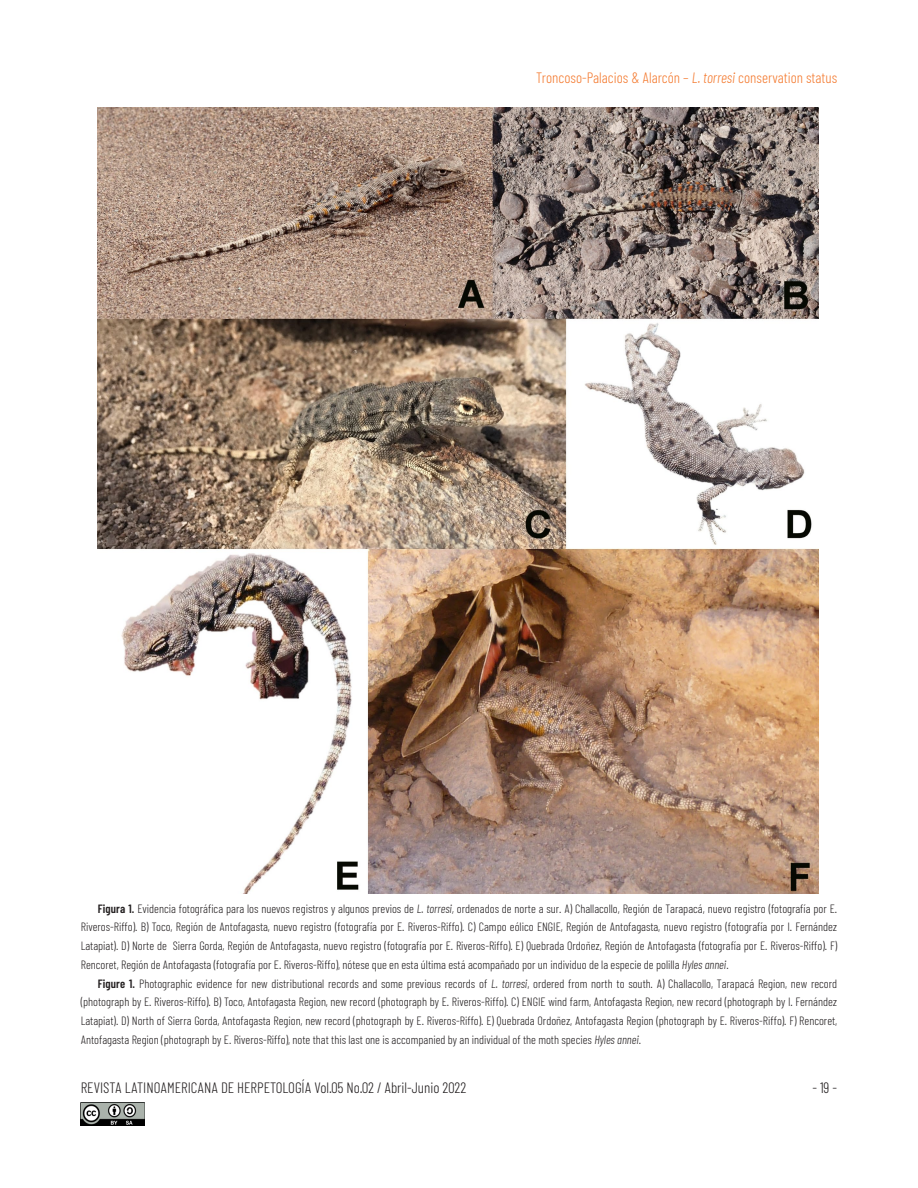
<style>
.page{position:relative;width:918px;height:1188px;background:#fff}
.page>*{position:absolute;margin:0;border:0;box-sizing:border-box;transform-origin:0 0}
.t1{font:300 15px "Barlow Condensed";color:#231f20}
.t2{font:300 15px "Barlow Condensed";color:#f47b31}
._02-txt_pie_de_Foto{font:300 12px/18.8px "Barlow Condensed";color:#231f20;text-align:justify}
.s1{font-style:italic}
.s2{font-weight:600}
</style>
<div class="page">
<img style="left:81px;top:1103px;width:64px;height:22px">
<img style="left:98px;top:107px;width:720px;height:787px">
<p class="t2" style="left:536px;top:68px;width:303px">Troncoso-Palacios &amp; Alarcón – <span class="s1">L. torresi</span> conservation status</p>
<p class="_02-txt_pie_de_Foto" style="left:81px;top:899px;width:758px;text-indent:17px"><span class="s2">Figura 1.</span> Evidencia fotográfica para los nuevos registros y algunos previos de <span class="s1">L. torresi,</span> ordenados de norte a sur. A) Challacollo, Región de Tarapacá, nuevo registro (fotografía por E.<br>Riveros-Riffo). B) Toco, Región de Antofagasta, nuevo registro (fotografía por E. Riveros-Riffo). C) Campo eólico ENGIE, Región de Antofagasta, nuevo registro (fotografía por I. Fernández Latapiat). D) Norte de Sierra Gorda, Región de Antofagasta, nuevo registro (fotografía por E. Riveros-Riffo). E) Quebrada Ordoñez, Región de Antofagasta (fotografía por E. Riveros-Riffo). F)<br>Rencoret, Región de Antofagasta (fotografía por E. Riveros-Riffo), nótese que en esta última está acompañado por un individuo de la especie de polilla <span class="s1">Hyles annei</span>.</p>
<p class="_02-txt_pie_de_Foto" style="left:81px;top:974px;width:758px;text-indent:17px"><span class="s2">Figure 1.</span> Photographic evidence for new distributional records and some previous records of <span class="s1">L. torresi</span>, ordered from north to south. A) Challacollo, Tarapacá Region, new record (photograph by E. Riveros-Riffo). B) Toco, Antofagasta Region, new record (photograph by E. Riveros-Riffo). C) ENGIE wind farm, Antofagasta Region, new record (photograph by I. Fernández Latapiat). D) North of Sierra Gorda, Antofagasta Region, new record (photograph by E. Riveros-Riffo). E) Quebrada Ordoñez, Antofagasta Region (photograph by E. Riveros-Riffo). F) Rencoret, Antofagasta Region (photograph by E. Riveros-Riffo), note that this last one is accompanied by an individual of the moth species <span class="s1">Hyles annei</span>.</p>
<p class="t1" style="left:81px;top:1079px;width:387px">REVISTA LATINOAMERICANA DE HERPETOLOGÍA Vol.05 No.02 / Abril-Junio 2022</p>
<p class="t1" style="left:812px;top:1079px;width:26px">- 19 -</p>
</div>
